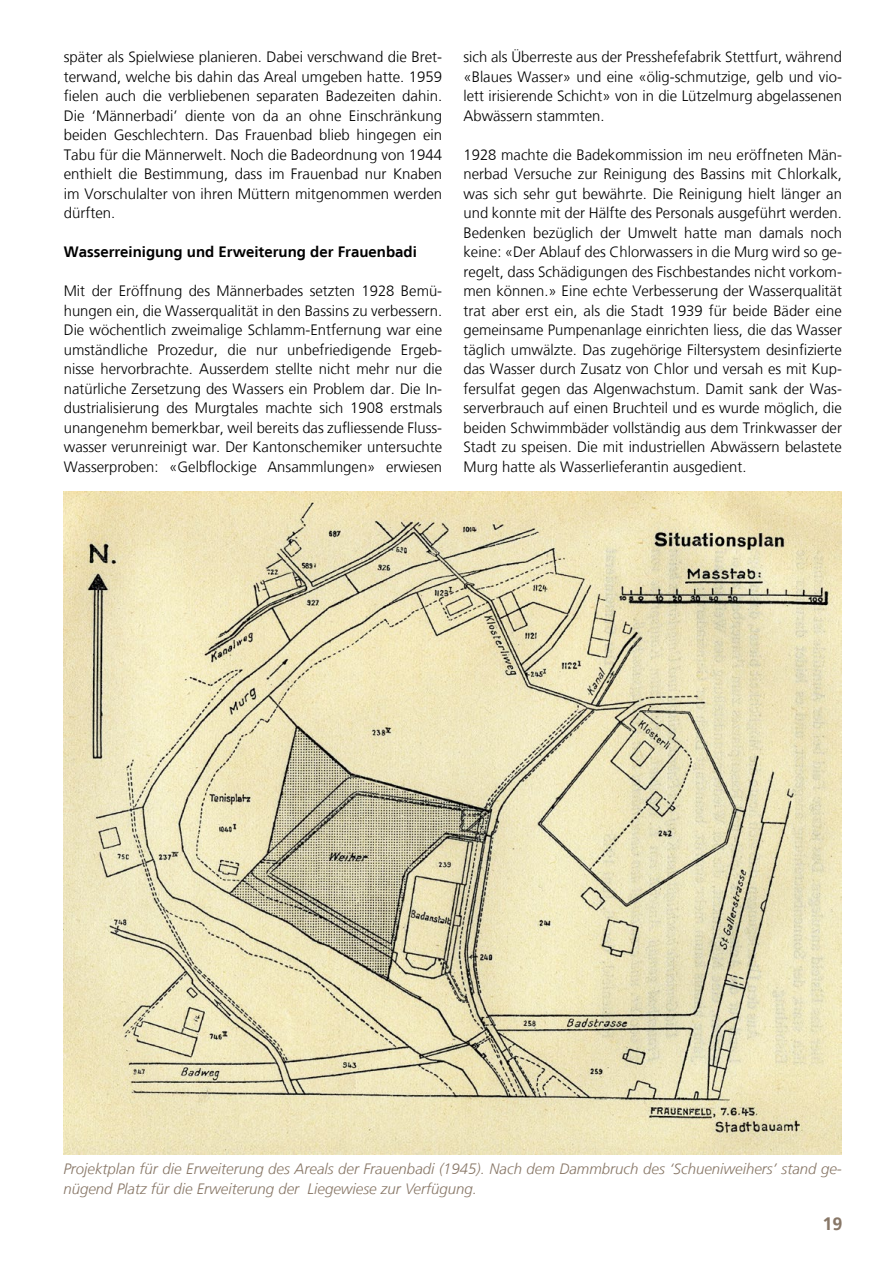
<style>
.page{position:relative;width:893px;height:1263px;background:#fff}
.page>*{position:absolute;margin:0;border:0;box-sizing:border-box;transform-origin:0 0}
.t1{font:700 18px "Frutiger LT";color:#887767}
.t2{font:300 15px/19.5px "Frutiger LT";color:#000;text-align:justify}
.t3{font:italic 300 15px/19.5px "Frutiger LT";color:#887767}
.t4{font:700 15px "Frutiger LT";color:#000}
</style>
<div class="page">
<img style="left:64px;top:491px;width:777px;height:663px">
<p class="t2" style="left:64px;top:48px;width:380px">später als Spielwiese planieren. Dabei verschwand die Bret&shy;terwand, welche bis dahin das Areal umgeben hatte. 1959 fielen auch die verbliebenen separaten Badezeiten dahin.<br>Die ‘Männerbadi’ diente von da an ohne Einschränkung beiden Geschlechtern. Das Frauenbad blieb hingegen ein Tabu für die Männerwelt. Noch die Badeordnung von 1944 enthielt die Bestimmung, dass im Frauenbad nur Knaben im Vorschulalter von ihren Müttern mitgenommen werden dürften.</p>
<p class="t4" style="left:64px;top:243px;width:355px">Wasserreinigung und Erweiterung der Frauenbadi</p>
<p class="t2" style="left:64px;top:282px;width:380px">Mit der Eröffnung des Männerbades setzten 1928 Bemü&shy;hungen ein, die Wasserqualität in den Bassins zu verbessern.<br>Die wöchentlich zweimalige Schlamm-Entfernung war eine umständliche Prozedur, die nur unbefriedigende Ergeb&shy;nisse hervorbrachte. Ausserdem stellte nicht mehr nur die natürliche Zersetzung des Wassers ein Problem dar. Die In&shy;dustrialisierung des Murgtales machte sich 1908 erstmals unangenehm bemerkbar, weil bereits das zufliessende Fluss&shy;wasser verunreinigt war. Der Kantonschemiker untersuchte Wasserproben: «Gelbflockige Ansammlungen» erwiesen</p>
<p class="t2" style="left:463px;top:48px;width:380px">sich als Überreste aus der Presshefefabrik Stettfurt, während «Blaues Wasser» und eine «ölig-schmutzige, gelb und vio&shy;lett irisierende Schicht» von in die Lützelmurg abgelassenen Abwässern stammten.</p>
<p class="t2" style="left:463px;top:145px;width:380px">1928 machte die Badekommission im neu eröffneten Män&shy;nerbad Versuche zur Reinigung des Bassins mit Chlorkalk, was sich sehr gut bewährte. Die Reinigung hielt länger an und konnte mit der Hälfte des Personals ausgeführt werden.<br>Bedenken bezüglich der Umwelt hatte man damals noch keine: «Der Ablauf des Chlorwassers in die Murg wird so ge&shy;regelt, dass Schädigungen des Fischbestandes nicht vorkom&shy;men können.» Eine echte Verbesserung der Wasserqualität trat aber erst ein, als die Stadt 1939 für beide Bäder eine gemeinsame Pumpenanlage einrichten liess, die das Wasser täglich umwälzte. Das zugehörige Filtersystem desinfizierte das Wasser durch Zusatz von Chlor und versah es mit Kup&shy;fersulfat gegen das Algenwachstum. Damit sank der Was&shy;serverbrauch auf einen Bruchteil und es wurde möglich, die beiden Schwimmbäder vollständig aus dem Trinkwasser der Stadt zu speisen. Die mit industriellen Abwässern belastete Murg hatte als Wasserlieferantin ausgedient.</p>
<p class="t3" style="left:63px;top:1159px;width:780px">Projektplan für die Erweiterung des Areals der Frauenbadi (1945). Nach dem Dammbruch des ‘Schueniweihers’ stand ge&shy;nügend Platz für die Erweiterung der Liegewiese zur Verfügung.</p>
<p class="t1" style="left:822px;top:1213px;width:22px">19</p>
</div>
